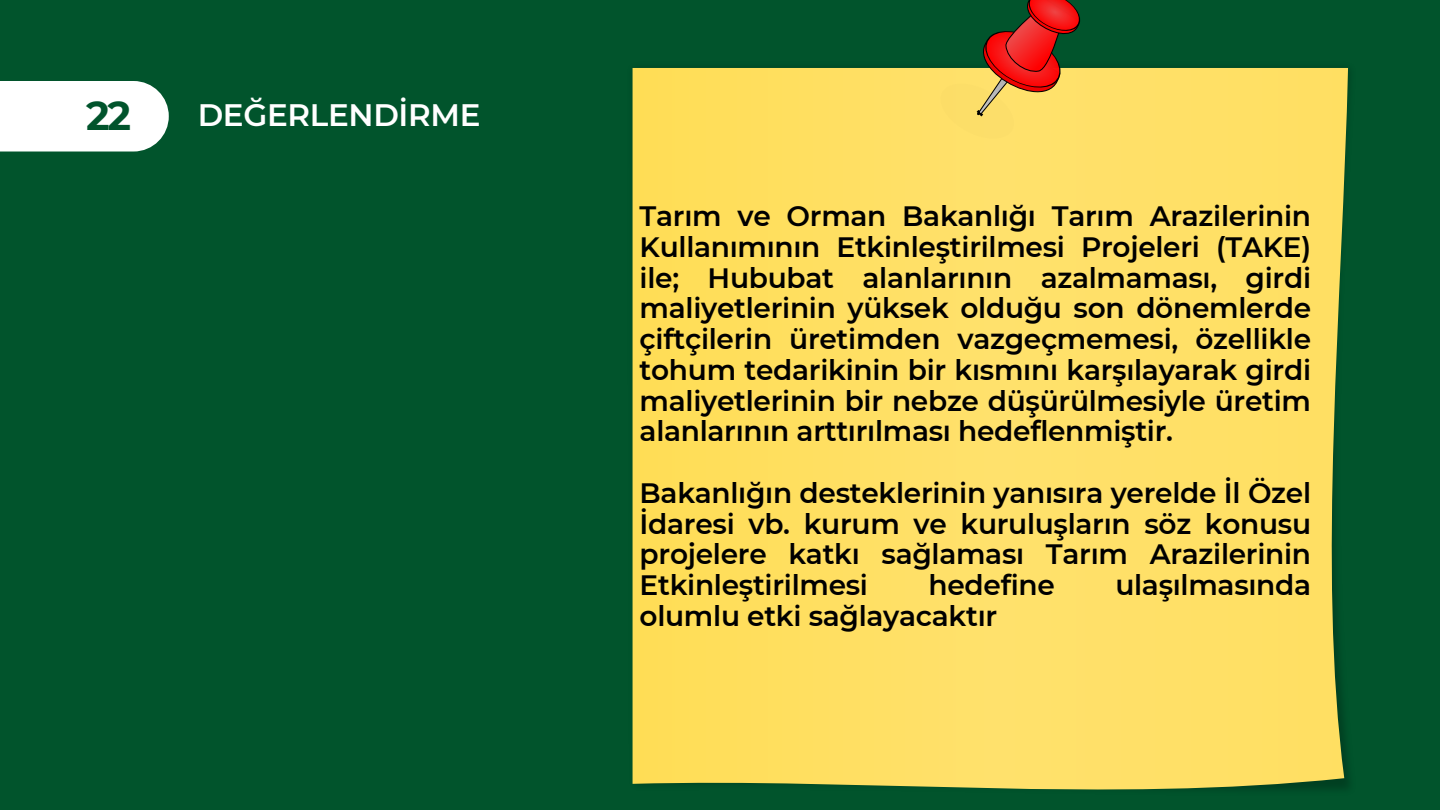
<style>
.page{position:relative;width:1440px;height:810px;background:#01542c}
.page>*{position:absolute;margin:0;border:0;box-sizing:border-box;transform-origin:0 0}
.t1{font:700 40px "Montserrat";color:#01542c}
.t2{font:600 31px "Montserrat";letter-spacing:-.01em;color:#fff}
.t3{font:600 28px/30.8px "Montserrat";letter-spacing:-.01em;color:#000}
</style>
<div class="page">
<div style="left:0;top:81px;width:169px;height:71px;background:#fff"></div>
<svg style="left:633px;top:68px;width:715px;height:722px;background:#fadc62"></svg>
<svg style="left:926px;top:0;width:165px;height:149px"></svg>
<p class="t1" style="left:86px;top:91px;width:47px">22</p>
<p class="t2" style="left:198px;top:96px;width:284px">DEĞERLENDİRME</p>
<p class="t3" style="left:640px;top:201px;width:673px">Tarım ve Orman Bakanlığı Tarım Arazilerinin Kullanımının Etkinleştirilmesi Projeleri (TAKE) ile; Hububat alanlarının azalmaması, girdi maliyetlerinin yüksek olduğu son dönemlerde çiftçilerin üretimden vazgeçmemesi, özellikle tohum tedarikinin bir kısmını karşılayarak girdi maliyetlerinin bir nebze düşürülmesiyle üretim alanlarının arttırılması hedeflenmiştir.</p>
<p class="t3" style="left:640px;top:478px;width:673px;text-align:justify">Bakanlığın desteklerinin yanısıra yerelde İl Özel İdaresi vb. kurum ve kuruluşların söz konusu projelere katkı sağlaması Tarım Arazilerinin Etkinleştirilmesi</p>
<p class="t3" style="left:929px;top:570px;width:128px">hedefine</p>
<p class="t3" style="left:1115px;top:570px;width:197px">ulaşılmasında</p>
<p class="t3" style="left:640px;top:601px;width:359px">olumlu etki sağlayacaktır</p>
</div>
